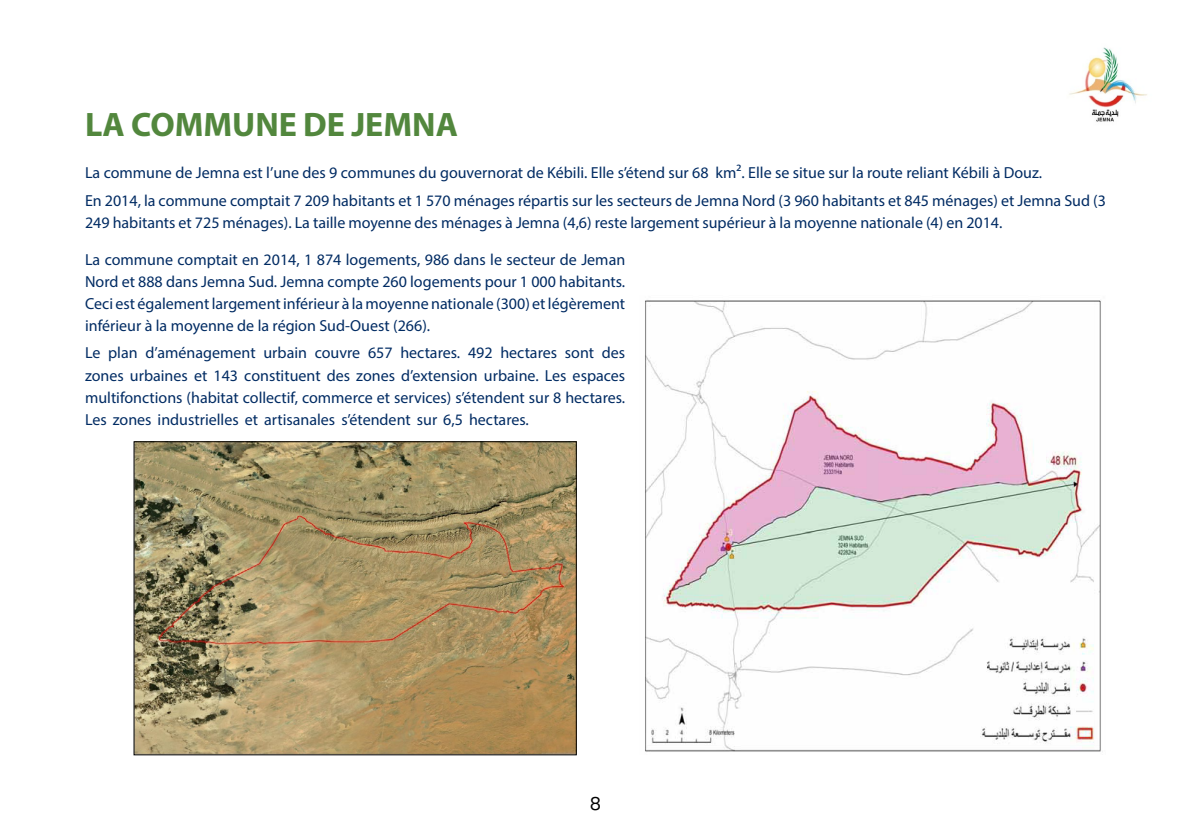
<style>
.page{position:relative;width:1191px;height:840px;background:#fff}
.page>*{position:absolute;margin:0;border:0;box-sizing:border-box;transform-origin:0 0}
.t1{font:700 34px "Myriad Pro";color:#52873d}
.t2{font:18px "Poppins";color:#000}
.t3{font:16px/22px "Myriad Pro";color:#002b63;text-align:justify}
</style>
<div class="page">
<img style="left:645px;top:300px;width:458px;height:452px">
<img style="left:135px;top:443px;width:440px;height:310px">
<div style="left:133px;top:441px;width:444px;height:314px;border:1px solid #000"></div>
<img style="left:1069px;top:47px;width:78px;height:75px">
<h1 class="t1" style="left:85px;top:102px;width:374px">LA COMMUNE DE JEMNA</h1>
<p class="t3" style="left:85px;top:159px;width:1022px;line-height:27.6px">La commune de Jemna est l’une des 9 communes du gouvernorat de Kébili. Elle s’étend sur 68 km². Elle se situe sur la route reliant Kébili à Douz.<br>En 2014, la commune comptait 7 209 habitants et 1 570 ménages répartis sur les secteurs de Jemna Nord (3 960 habitants et 845 ménages) et Jemna Sud (3</p>
<p class="t3" style="left:85px;top:211px;width:919px">249 habitants et 725 ménages). La taille moyenne des ménages à Jemna (4,6) reste largement supérieur à la moyenne nationale (4) en 2014.</p>
<p class="t3" style="left:85px;top:248px;width:542px">La commune comptait en 2014, 1 874 logements, 986 dans le secteur de Jeman Nord et 888 dans Jemna Sud. Jemna compte 260 logements pour 1 000 habitants.<br>Ceci est également largement inférieur à la moyenne nationale (300) et légèrement inférieur à la moyenne de la région Sud-Ouest (266).</p>
<p class="t3" style="left:85px;top:341px;width:542px">Le plan d’aménagement urbain couvre 657 hectares. 492 hectares sont des zones urbaines et 143 constituent des zones d’extension urbaine. Les espaces multifonctions (habitat collectif, commerce et services) s’étendent sur 8 hectares.<br>Les zones industrielles et artisanales s’étendent sur 6,5 hectares.</p>
<p class="t2" style="left:590px;top:792px;width:13px">8</p>
</div>
